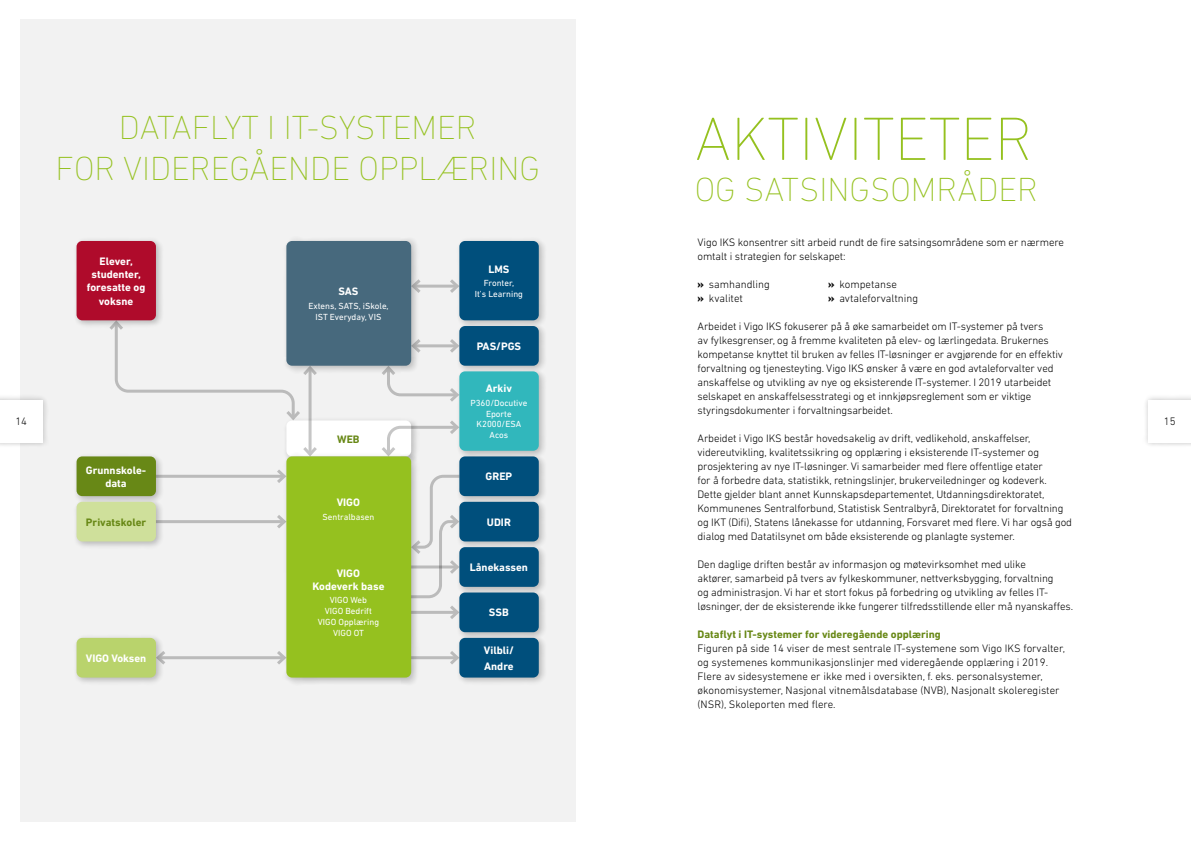
<style>
.page{position:relative;width:1191px;height:842px;background:#fff}
.page>*{position:absolute;margin:0;border:0;box-sizing:border-box;transform-origin:0 0}
.t1{font:200 62px "DIN Next LT Pro";color:#95c11f}
.t2{font:200 34px/40.8px "DIN Next LT Pro";color:#95c11f;text-align:center}
.t3{font:300 11px/14px "DIN Next LT Pro";letter-spacing:-.01em;color:#000}
.t4{font:700 11px/13.2px "DIN Next LT Pro";color:#fff;text-align:center}
.t5{font:700 11px "DIN Next LT Pro";color:#688816}
.t6{font:9px/10.8px "DIN Next LT Pro";color:#fff;text-align:center}
.s1{font-weight:800}
</style>
<div class="page">
<div style="left:20px;top:20px;width:555px;height:802px;background:#f2f2f2"></div>
<div style="left:282px;top:416px;width:137px;height:48px;background:#eee"></div>
<div style="left:286px;top:420px;width:125px;height:36px;background:#fff;border-radius:6px"></div>
<div style="left:455px;top:237px;width:92px;height:91px;background:#000;opacity:.25"></div>
<div style="left:459px;top:241px;width:80px;height:79px;background:#004f7c;border-radius:6px"></div>
<div style="left:72px;top:237px;width:92px;height:91px;background:#000;opacity:.25"></div>
<div style="left:77px;top:241px;width:79px;height:79px;background:#af0b2b;border-radius:6px"></div>
<div style="left:282px;top:237px;width:137px;height:137px;background:#000;opacity:.25"></div>
<div style="left:286px;top:241px;width:125px;height:125px;background:#47697d;border-radius:6px"></div>
<div style="left:282px;top:452px;width:137px;height:234px;background:#000;opacity:.25"></div>
<div style="left:286px;top:456px;width:125px;height:221px;background:#95c11f;border-radius:6px"></div>
<div style="left:455px;top:322px;width:92px;height:52px;background:#000;opacity:.25"></div>
<div style="left:459px;top:326px;width:80px;height:40px;background:#004f7c;border-radius:6px"></div>
<div style="left:72px;top:452px;width:92px;height:52px;background:#000;opacity:.25"></div>
<div style="left:77px;top:456px;width:79px;height:40px;background:#688816;border-radius:6px"></div>
<div style="left:72px;top:498px;width:92px;height:52px;background:#000;opacity:.25"></div>
<div style="left:77px;top:502px;width:79px;height:39px;background:#cfe09b;border-radius:6px"></div>
<div style="left:72px;top:634px;width:92px;height:52px;background:#000;opacity:.25"></div>
<div style="left:77px;top:638px;width:79px;height:39px;background:#b9d36c;border-radius:6px"></div>
<div style="left:455px;top:452px;width:92px;height:52px;background:#000;opacity:.25"></div>
<div style="left:459px;top:456px;width:80px;height:40px;background:#004f7c;border-radius:6px"></div>
<div style="left:455px;top:498px;width:92px;height:52px;background:#000;opacity:.25"></div>
<div style="left:459px;top:502px;width:80px;height:39px;background:#004f7c;border-radius:6px"></div>
<div style="left:455px;top:543px;width:92px;height:52px;background:#000;opacity:.25"></div>
<div style="left:459px;top:547px;width:80px;height:40px;background:#004f7c;border-radius:6px"></div>
<div style="left:455px;top:588px;width:92px;height:52px;background:#000;opacity:.25"></div>
<div style="left:459px;top:592px;width:80px;height:40px;background:#004f7c;border-radius:6px"></div>
<div style="left:455px;top:634px;width:92px;height:52px;background:#000;opacity:.25"></div>
<div style="left:459px;top:638px;width:80px;height:39px;background:#004f7c;border-radius:6px"></div>
<div style="left:455px;top:367px;width:92px;height:92px;background:#000;opacity:.25"></div>
<div style="left:459px;top:371px;width:80px;height:80px;background:#31b7bc;border-radius:6px"></div>
<hr style="left:413px;top:344px;width:44px;height:3px;background:#c6c6c6">
<svg style="left:447px;top:336px;width:13px;height:18px"></svg>
<svg style="left:411px;top:336px;width:13px;height:18px"></svg>
<hr style="left:158px;top:656px;width:126px;height:3px;background:#c6c6c6">
<svg style="left:274px;top:648px;width:13px;height:17px"></svg>
<svg style="left:156px;top:648px;width:13px;height:17px"></svg>
<hr style="left:411px;top:656px;width:46px;height:3px;background:#c6c6c6">
<svg style="left:447px;top:648px;width:13px;height:17px"></svg>
<hr style="left:413px;top:285px;width:44px;height:3px;background:#c6c6c6">
<svg style="left:447px;top:276px;width:13px;height:18px"></svg>
<svg style="left:411px;top:276px;width:13px;height:18px"></svg>
<hr style="left:308px;top:368px;width:3px;height:86px;background:#c6c6c6">
<svg style="left:302px;top:444px;width:18px;height:13px"></svg>
<svg style="left:108px;top:318px;width:212px;height:105px"></svg>
<svg style="left:378px;top:363px;width:83px;height:40px"></svg>
<svg style="left:378px;top:419px;width:83px;height:40px"></svg>
<svg style="left:411px;top:474px;width:51px;height:146px"></svg>
<hr style="left:156px;top:520px;width:128px;height:3px;background:#c6c6c6">
<svg style="left:274px;top:512px;width:13px;height:17px"></svg>
<hr style="left:156px;top:475px;width:128px;height:3px;background:#c6c6c6">
<svg style="left:274px;top:466px;width:13px;height:18px"></svg>
<div style="left:0;top:394px;width:49px;height:55px;background:#000;opacity:.25"></div>
<div style="left:0;top:400px;width:43px;height:42px;background:#fff"></div>
<div style="left:1142px;top:394px;width:49px;height:55px;background:#000;opacity:.25"></div>
<div style="left:1148px;top:400px;width:43px;height:42px;background:#fff"></div>
<h2 class="t2" style="left:56px;top:107px;width:486px">DATAFLYT I IT-SYSTEMER<br>FOR VIDEREGÅENDE OPPLÆRING</h2>
<h1 class="t1" style="left:694px;top:103px;width:339px">AKTIVITETER</h1>
<h2 class="t2" style="left:694px;top:168px;width:345px">OG SATSINGSOMRÅDER</h2>
<p class="t3" style="left:697px;top:236px;width:368px">Vigo IKS konsentrer sitt arbeid rundt de fire satsingsområdene som er nærmere omtalt i strategien for selskapet:</p>
<p class="t3" style="left:697px;top:278px;width:74px"><span class="s1">»</span> samhandling <span class="s1">»</span> kvalitet</p>
<p class="t3" style="left:697px;top:320px;width:367px">Arbeidet i Vigo IKS fokuserer på å øke samarbeidet om IT-systemer på tvers<br>av fylkesgrenser, og å fremme kvaliteten på elev- og lærlingedata. Brukernes kompetanse knyttet til bruken av felles IT-løsninger er avgjørende for en effektiv forvaltning og tjenesteyting. Vigo IKS ønsker å være en god avtaleforvalter ved anskaffelse og utvikling av nye og eksisterende IT-systemer. I 2019 utarbeidet selskapet en anskaffelsesstrategi og et innkjøpsreglement som er viktige styringsdokumenter i forvaltningsarbeidet.</p>
<p class="t3" style="left:697px;top:432px;width:376px">Arbeidet i Vigo IKS består hovedsakelig av drift, vedlikehold, anskaffelser, videreutvikling, kvalitetssikring og opplæring i eksisterende IT-systemer og prosjektering av nye IT-løsninger. Vi samarbeider med flere offentlige etater<br>for å forbedre data, statistikk, retningslinjer, brukerveiledninger og kodeverk.<br>Dette gjelder blant annet Kunnskapsdepartementet, Utdanningsdirektoratet, Kommunenes Sentralforbund, Statistisk Sentralbyrå, Direktoratet for forvaltning og IKT (Difi), Statens lånekasse for utdanning, Forsvaret med flere. Vi har også god dialog med Datatilsynet om både eksisterende og planlagte systemer.</p>
<p class="t3" style="left:697px;top:558px;width:377px">Den daglige driften består av informasjon og møtevirksomhet med ulike<br>aktører, samarbeid på tvers av fylkeskommuner, nettverksbygging, forvaltning<br>og administrasjon. Vi har et stort fokus på forbedring og utvikling av felles IT&shy;løsninger, der de eksisterende ikke fungerer tilfredsstillende eller må nyanskaffes.</p>
<p class="t5" style="left:697px;top:628px;width:245px">Dataflyt i IT-systemer for videregående opplæring</p>
<p class="t3" style="left:697px;top:642px;width:369px">Figuren på side 14 viser de mest sentrale IT-systemene som Vigo IKS forvalter, og systemenes kommunikasjonslinjer med videregående opplæring i 2019.<br>Flere av sidesystemene er ikke med i oversikten, f. eks. personalsystemer, økonomisystemer, Nasjonal vitnemålsdatabase (NVB), Nasjonalt skoleregister (NSR), Skoleporten med flere.</p>
<p class="t4" style="left:87px;top:255px;width:60px">Elever, studenter, foresatte og voksne</p>
<p class="t4" style="left:488px;top:262px;width:22px">LMS</p>
<p class="t6" style="left:475px;top:278px;width:50px">Fronter,<br>It’s Learning</p>
<p class="t3" style="left:828px;top:278px;width:92px"><span class="s1">»</span> kompetanse<br><span class="s1">»</span> avtaleforvaltning</p>
<p class="t4" style="left:338px;top:285px;width:22px">SAS</p>
<p class="t6" style="left:308px;top:300px;width:82px">Extens, SATS, iSkole,<br>IST Everyday, VIS</p>
<p class="t4" style="left:476px;top:340px;width:46px">PAS/PGS</p>
<p class="t4" style="left:486px;top:382px;width:28px">Arkiv</p>
<p class="t6" style="left:470px;top:397px;width:59px">P360/Docutive<br>Eporte<br>K2000/ESA<br>Acos</p>
<p class="t3" style="left:15px;top:414px;width:13px">14</p>
<p class="t3" style="left:1163px;top:414px;width:13px">15</p>
<p class="t5" style="left:337px;top:432px;width:24px">WEB</p>
<p class="t4" style="left:86px;top:463px;width:61px">Grunnskole&shy;data</p>
<p class="t5" style="left:86px;top:516px;width:62px">Privatskoler</p>
<p class="t4" style="left:485px;top:470px;width:28px">GREP</p>
<p class="t4" style="left:487px;top:515px;width:25px">UDIR</p>
<p class="t4" style="left:470px;top:561px;width:60px">Lånekassen</p>
<p class="t4" style="left:489px;top:606px;width:21px">SSB</p>
<p class="t4" style="left:484px;top:642px;width:31px;line-height:16px;text-align:left">Vilbli/<br>Andre</p>
<p class="t4" style="left:337px;top:496px;width:25px">VIGO</p>
<p class="t6" style="left:322px;top:511px;width:53px">Sentralbasen</p>
<p class="t4" style="left:312px;top:566px;width:74px">VIGO<br>Kodeverk base</p>
<p class="t6" style="left:318px;top:595px;width:63px">VIGO Web<br>VIGO Bedrift<br>VIGO Opplæring<br>VIGO OT</p>
<p class="t4" style="left:86px;top:651px;width:62px">VIGO Voksen</p>
</div>
